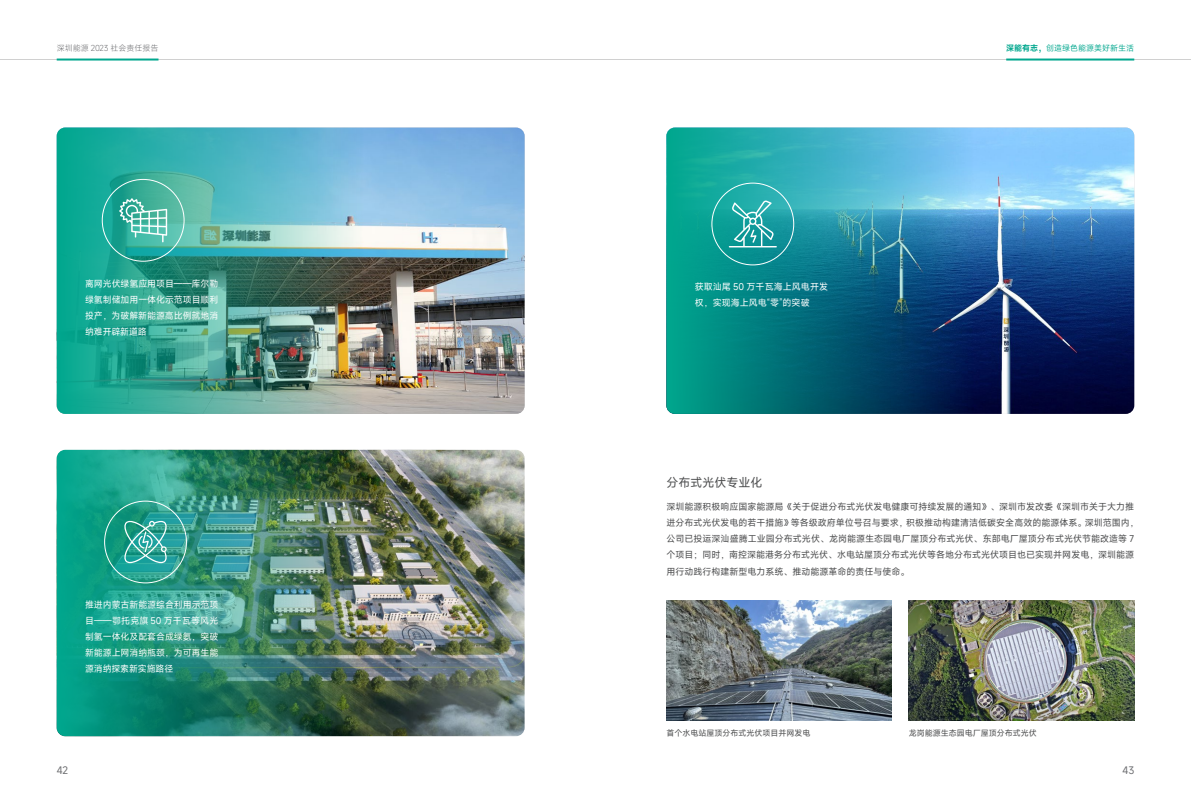
<style>
.page{position:relative;width:1191px;height:808px;background:#fff}
.page>*{position:absolute;margin:0;border:0;box-sizing:border-box;transform-origin:0 0}
.t1{font:12px "Mi Sans";color:#4b4c4d}
.t2{font:10px "Mi Sans";color:#6c6d70}
.t3{font:9px/16px "Mi Sans";color:#4b4c4d}
.t4{font:9px/16px "Mi Sans";letter-spacing:-.005em;color:#fff;text-align:justify}
.t5{font:8px "Mi Sans";color:#4b4c4d}
.t6{font:8px "Mi Sans";color:#00a78e}
.t7{font:300 8px "Mi Sans";color:#6c6d70}
.s1{font-weight:600}
</style>
<div class="page">
<hr style="left:0;top:59px;width:1191px;height:1px;background:#4b4c4d">
<hr style="left:57px;top:59px;width:101px;height:2px;background:#00a78e">
<hr style="left:1006px;top:59px;width:128px;height:2px;background:#00a78e">
<img style="left:363px;top:128px;width:161px;height:286px">
<img style="left:972px;top:128px;width:162px;height:286px">
<img style="left:57px;top:128px;width:306px;height:286px">
<img style="left:666px;top:128px;width:306px;height:286px">
<img style="left:363px;top:450px;width:161px;height:286px">
<img style="left:57px;top:450px;width:306px;height:286px">
<svg style="left:729px;top:200px;width:48px;height:47px;background:#42b2b1"></svg>
<svg style="left:124px;top:520px;width:43px;height:43px;background:#4fb1a6"></svg>
<svg style="left:119px;top:198px;width:48px;height:44px;background:#66c2b1"></svg>
<div style="left:102px;top:179px;width:82px;height:82px;border:1px solid #fff;border-radius:50%"></div>
<div style="left:104px;top:501px;width:83px;height:82px;border:1px solid #fff;border-radius:50%"></div>
<div style="left:711px;top:183px;width:83px;height:82px;border:1px solid #fff;border-radius:50%"></div>
<img style="left:909px;top:600px;width:225px;height:121px">
<img style="left:666px;top:600px;width:225px;height:121px">
<p class="t7" style="left:57px;top:43px;width:103px">深圳能源 2023 社会责任报告</p>
<p class="t6" style="left:1006px;top:43px;width:129px"><span class="s1">深能有志，</span>创造绿色能源美好新生活</p>
<p class="t4" style="left:85px;top:275px;width:135px">离网光伏绿氢应用项目——库尔勒绿氢制储加用一体化示范项目顺利投产，为破解新能源高比例就地消纳难开辟新道路</p>
<p class="t4" style="left:694px;top:279px;width:135px">获取汕尾 50 万千瓦海上风电开发权，实现海上风电“零”的突破</p>
<p class="t4" style="left:85px;top:597px;width:135px">推进内蒙古新能源综合利用示范项目——鄂托克旗 50 万千瓦等风光制氢一体化及配套合成绿氨，突破新能源上网消纳瓶颈，为可再生能源消纳探索新实施路径</p>
<h1 class="t1" style="left:666px;top:474px;width:97px">分布式光伏专业化</h1>
<p class="t3" style="left:666px;top:499px;width:474px">深圳能源积极响应国家能源局《关于促进分布式光伏发电健康可持续发展的通知》、深圳市发改委《深圳市关于大力推进分布式光伏发电的若干措施》等各级政府单位号召与要求，积极推动构建清洁低碳安全高效的能源体系。深圳范围内，公司已投运深汕盛腾工业园分布式光伏、龙岗能源生态园电厂屋顶分布式光伏、东部电厂屋顶分布式光伏节能改造等 7个项目；同时，南控深能港务分布式光伏、水电站屋顶分布式光伏等各地分布式光伏项目也已实现并网发电，深圳能源用行动践行构建新型电力系统、推动能源革命的责任与使命。</p>
<p class="t5" style="left:666px;top:728px;width:145px">首个水电站屋顶分布式光伏项目并网发电</p>
<p class="t5" style="left:909px;top:728px;width:129px">龙岗能源生态园电厂屋顶分布式光伏</p>
<p class="t2" style="left:57px;top:764px;width:13px">42</p>
<p class="t2" style="left:1122px;top:764px;width:13px">43</p>
</div>
